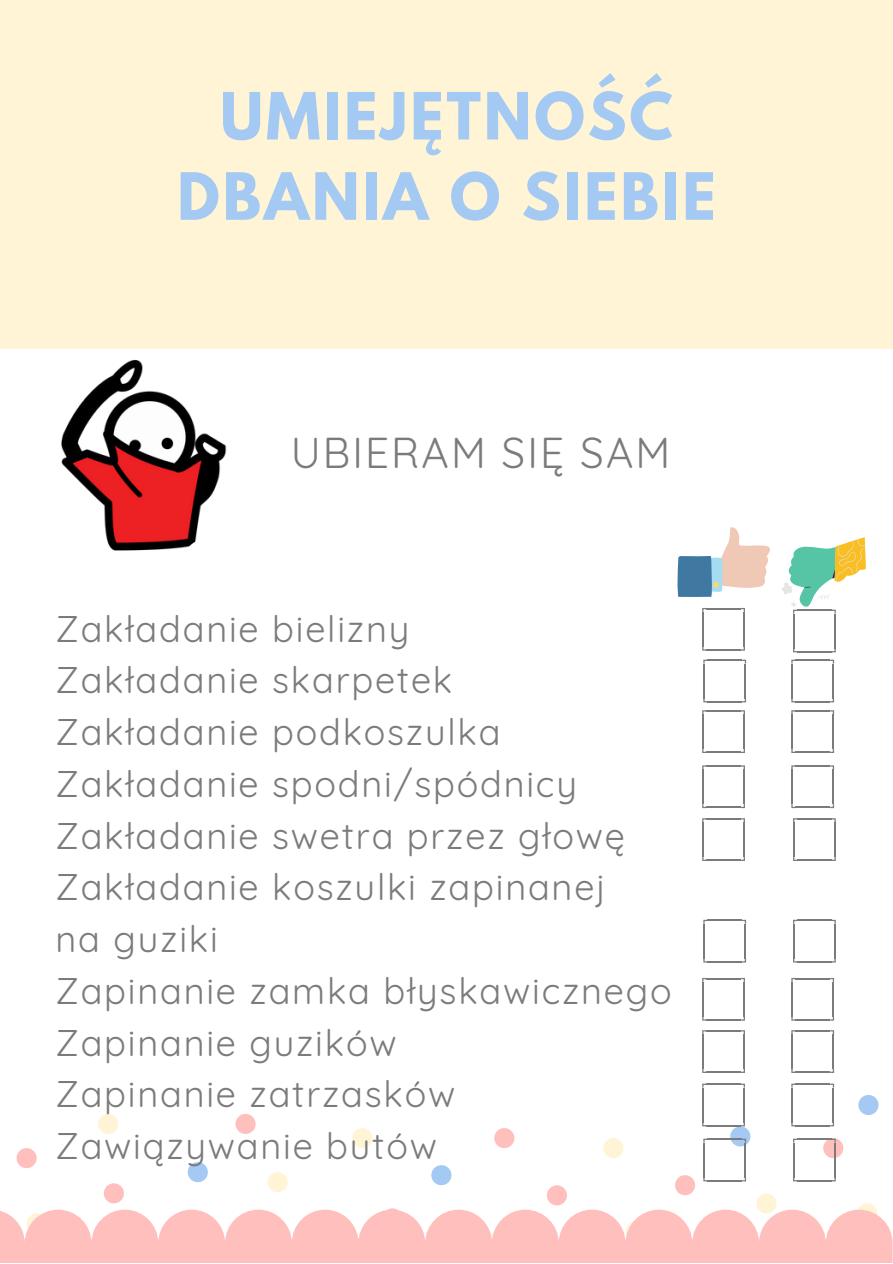
<style>
.page{position:relative;width:893px;height:1264px;background:#fff}
.page>*{position:absolute;margin:0;border:0;box-sizing:border-box;transform-origin:0 0}
.t1{font:700 57.6px/80.2px "League Spartan";letter-spacing:.05em;color:#a4c9f2;text-align:center}
.t2{font:42.15px "Quicksand";letter-spacing:.05em;color:#7b7b7b}
.t3{font:36.15px/51.8px "Quicksand";letter-spacing:.05em;color:#7b7b7b}
</style>
<div class="page">
<svg style="left:352px;top:1128px;width:20px;height:20px"></svg>
<svg style="left:267px;top:1172px;width:21px;height:20px"></svg>
<svg style="left:98px;top:1114px;width:20px;height:19px"></svg>
<svg style="left:603px;top:1138px;width:20px;height:20px"></svg>
<svg style="left:756px;top:1193px;width:20px;height:16px"></svg>
<svg style="left:858px;top:1203px;width:18px;height:6px"></svg>
<svg style="left:188px;top:1162px;width:20px;height:20px"></svg>
<svg style="left:858px;top:1095px;width:20px;height:19px"></svg>
<svg style="left:431px;top:1165px;width:20px;height:20px"></svg>
<svg style="left:547px;top:1185px;width:20px;height:20px"></svg>
<svg style="left:494px;top:1128px;width:20px;height:20px"></svg>
<svg style="left:235px;top:1114px;width:20px;height:19px"></svg>
<svg style="left:675px;top:1175px;width:20px;height:20px"></svg>
<svg style="left:104px;top:1183px;width:20px;height:20px"></svg>
<svg style="left:17px;top:1148px;width:20px;height:20px"></svg>
<div style="left:0;top:0;width:892px;height:349px;background:#fff4d6"></div>
<div style="left:0;top:1209px;width:892px;height:53px;background:#ffc0bd"></div>
<img style="left:61px;top:360px;width:166px;height:191px">
<svg style="left:677px;top:527px;width:93px;height:70px"></svg>
<hr style="left:743px;top:612px;width:1px;height:34px;background:#7b7b7b">
<hr style="left:702px;top:612px;width:1px;height:34px;background:#7b7b7b">
<hr style="left:706px;top:608px;width:35px;height:1px;background:#7b7b7b">
<hr style="left:706px;top:649px;width:35px;height:1px;background:#7b7b7b">
<svg style="left:702px;top:608px;width:4px;height:4px"></svg>
<hr style="left:744px;top:663px;width:2px;height:35px;background:#7b7b7b">
<hr style="left:703px;top:663px;width:1px;height:35px;background:#7b7b7b">
<hr style="left:707px;top:659px;width:35px;height:2px;background:#7b7b7b">
<hr style="left:707px;top:701px;width:35px;height:1px;background:#7b7b7b">
<svg style="left:742px;top:659px;width:4px;height:4px"></svg>
<svg style="left:703px;top:659px;width:4px;height:4px"></svg>
<hr style="left:743px;top:714px;width:1px;height:35px;background:#7b7b7b">
<hr style="left:702px;top:714px;width:1px;height:35px;background:#7b7b7b">
<hr style="left:706px;top:710px;width:35px;height:1px;background:#7b7b7b">
<hr style="left:706px;top:751px;width:35px;height:2px;background:#7b7b7b">
<svg style="left:702px;top:710px;width:4px;height:4px"></svg>
<svg style="left:702px;top:749px;width:4px;height:4px"></svg>
<hr style="left:743px;top:769px;width:1px;height:35px;background:#7b7b7b">
<hr style="left:702px;top:769px;width:1px;height:35px;background:#7b7b7b">
<hr style="left:706px;top:765px;width:35px;height:1px;background:#7b7b7b">
<hr style="left:706px;top:806px;width:35px;height:2px;background:#7b7b7b">
<svg style="left:702px;top:765px;width:4px;height:4px"></svg>
<svg style="left:702px;top:804px;width:4px;height:4px"></svg>
<hr style="left:743px;top:822px;width:1px;height:35px;background:#7b7b7b">
<hr style="left:702px;top:822px;width:1px;height:35px;background:#7b7b7b">
<hr style="left:706px;top:818px;width:35px;height:1px;background:#7b7b7b">
<hr style="left:706px;top:859px;width:35px;height:2px;background:#7b7b7b">
<svg style="left:702px;top:818px;width:4px;height:4px"></svg>
<svg style="left:702px;top:857px;width:4px;height:4px"></svg>
<hr style="left:744px;top:923px;width:2px;height:35px;background:#7b7b7b">
<hr style="left:703px;top:923px;width:1px;height:35px;background:#7b7b7b">
<hr style="left:707px;top:919px;width:35px;height:2px;background:#7b7b7b">
<hr style="left:707px;top:961px;width:35px;height:1px;background:#7b7b7b">
<svg style="left:742px;top:919px;width:4px;height:4px"></svg>
<svg style="left:703px;top:919px;width:4px;height:4px"></svg>
<hr style="left:834px;top:613px;width:1px;height:35px;background:#7b7b7b">
<hr style="left:793px;top:613px;width:1px;height:35px;background:#7b7b7b">
<hr style="left:796px;top:651px;width:35px;height:1px;background:#7b7b7b">
<svg style="left:782px;top:537px;width:83px;height:76px"></svg>
<hr style="left:832px;top:663px;width:2px;height:35px;background:#7b7b7b">
<hr style="left:791px;top:663px;width:1px;height:35px;background:#7b7b7b">
<hr style="left:795px;top:659px;width:35px;height:2px;background:#7b7b7b">
<hr style="left:795px;top:701px;width:35px;height:1px;background:#7b7b7b">
<svg style="left:830px;top:659px;width:4px;height:4px"></svg>
<svg style="left:791px;top:659px;width:4px;height:4px"></svg>
<hr style="left:744px;top:1142px;width:2px;height:35px;background:#7b7b7b">
<hr style="left:703px;top:1142px;width:1px;height:35px;background:#7b7b7b">
<hr style="left:707px;top:1138px;width:35px;height:1px;background:#7b7b7b">
<hr style="left:707px;top:1180px;width:35px;height:1px;background:#7b7b7b">
<svg style="left:703px;top:1138px;width:4px;height:4px"></svg>
<hr style="left:743px;top:1087px;width:1px;height:35px;background:#7b7b7b">
<hr style="left:702px;top:1087px;width:1px;height:35px;background:#7b7b7b">
<hr style="left:706px;top:1083px;width:35px;height:1px;background:#7b7b7b">
<hr style="left:706px;top:1125px;width:35px;height:1px;background:#7b7b7b">
<svg style="left:702px;top:1083px;width:4px;height:4px"></svg>
<svg style="left:730px;top:1122px;width:20px;height:24px"></svg>
<hr style="left:743px;top:1034px;width:1px;height:35px;background:#7b7b7b">
<hr style="left:702px;top:1034px;width:1px;height:35px;background:#7b7b7b">
<hr style="left:706px;top:1030px;width:35px;height:1px;background:#7b7b7b">
<hr style="left:706px;top:1071px;width:35px;height:1px;background:#7b7b7b">
<svg style="left:702px;top:1030px;width:4px;height:4px"></svg>
<hr style="left:743px;top:981px;width:1px;height:35px;background:#7b7b7b">
<hr style="left:702px;top:981px;width:1px;height:35px;background:#7b7b7b">
<hr style="left:706px;top:977px;width:35px;height:2px;background:#7b7b7b">
<hr style="left:706px;top:1019px;width:35px;height:1px;background:#7b7b7b">
<hr style="left:834px;top:923px;width:1px;height:35px;background:#7b7b7b">
<hr style="left:793px;top:923px;width:1px;height:35px;background:#7b7b7b">
<hr style="left:796px;top:919px;width:35px;height:2px;background:#7b7b7b">
<hr style="left:796px;top:961px;width:35px;height:1px;background:#7b7b7b">
<svg style="left:831px;top:919px;width:4px;height:4px"></svg>
<hr style="left:834px;top:822px;width:1px;height:35px;background:#7b7b7b">
<hr style="left:793px;top:822px;width:1px;height:35px;background:#7b7b7b">
<hr style="left:796px;top:818px;width:35px;height:1px;background:#7b7b7b">
<hr style="left:796px;top:859px;width:35px;height:2px;background:#7b7b7b">
<hr style="left:832px;top:714px;width:2px;height:35px;background:#7b7b7b">
<hr style="left:791px;top:714px;width:1px;height:35px;background:#7b7b7b">
<hr style="left:795px;top:710px;width:35px;height:1px;background:#7b7b7b">
<hr style="left:795px;top:751px;width:35px;height:2px;background:#7b7b7b">
<svg style="left:830px;top:710px;width:4px;height:4px"></svg>
<svg style="left:791px;top:710px;width:4px;height:4px"></svg>
<svg style="left:830px;top:749px;width:4px;height:4px"></svg>
<svg style="left:791px;top:749px;width:4px;height:4px"></svg>
<hr style="left:832px;top:769px;width:2px;height:35px;background:#7b7b7b">
<hr style="left:791px;top:769px;width:1px;height:35px;background:#7b7b7b">
<hr style="left:795px;top:765px;width:35px;height:1px;background:#7b7b7b">
<hr style="left:795px;top:806px;width:35px;height:2px;background:#7b7b7b">
<svg style="left:830px;top:765px;width:4px;height:4px"></svg>
<svg style="left:791px;top:765px;width:4px;height:4px"></svg>
<svg style="left:830px;top:804px;width:4px;height:4px"></svg>
<svg style="left:791px;top:804px;width:4px;height:4px"></svg>
<hr style="left:832px;top:1034px;width:2px;height:35px;background:#7b7b7b">
<hr style="left:791px;top:1034px;width:1px;height:35px;background:#7b7b7b">
<hr style="left:795px;top:1030px;width:35px;height:1px;background:#7b7b7b">
<hr style="left:795px;top:1071px;width:35px;height:1px;background:#7b7b7b">
<svg style="left:830px;top:1030px;width:4px;height:4px"></svg>
<svg style="left:791px;top:1030px;width:4px;height:4px"></svg>
<hr style="left:832px;top:981px;width:2px;height:35px;background:#7b7b7b">
<hr style="left:791px;top:981px;width:1px;height:35px;background:#7b7b7b">
<hr style="left:795px;top:977px;width:35px;height:2px;background:#7b7b7b">
<hr style="left:795px;top:1019px;width:35px;height:1px;background:#7b7b7b">
<hr style="left:834px;top:1142px;width:1px;height:35px;background:#7b7b7b">
<hr style="left:793px;top:1142px;width:1px;height:35px;background:#7b7b7b">
<hr style="left:796px;top:1138px;width:35px;height:1px;background:#7b7b7b">
<hr style="left:796px;top:1180px;width:35px;height:1px;background:#7b7b7b">
<svg style="left:823px;top:1138px;width:20px;height:20px"></svg>
<hr style="left:832px;top:1087px;width:2px;height:35px;background:#7b7b7b">
<hr style="left:791px;top:1087px;width:1px;height:35px;background:#7b7b7b">
<hr style="left:795px;top:1083px;width:35px;height:1px;background:#7b7b7b">
<hr style="left:795px;top:1125px;width:35px;height:1px;background:#7b7b7b">
<svg style="left:830px;top:1083px;width:4px;height:4px"></svg>
<svg style="left:791px;top:1083px;width:4px;height:4px"></svg>
<h1 class="t1" style="left:177px;top:83px;width:540px">UMIEJĘTNOŚĆ<br>DBANIA O SIEBIE</h1>
<p class="t2" style="left:291px;top:426px;width:381px">UBIERAM SIĘ SAM</p>
<p class="t3" style="left:56px;top:602px;width:617px">Zakładanie bielizny<br>Zakładanie skarpetek<br>Zakładanie podkoszulka<br>Zakładanie spodni/spódnicy<br>Zakładanie swetra przez głowę<br>Zakładanie koszulki zapinanej<br>na guziki<br>Zapinanie zamka błyskawicznego<br>Zapinanie guzików<br>Zapinanie zatrzasków<br>Zawiązywanie butów</p>
</div>
